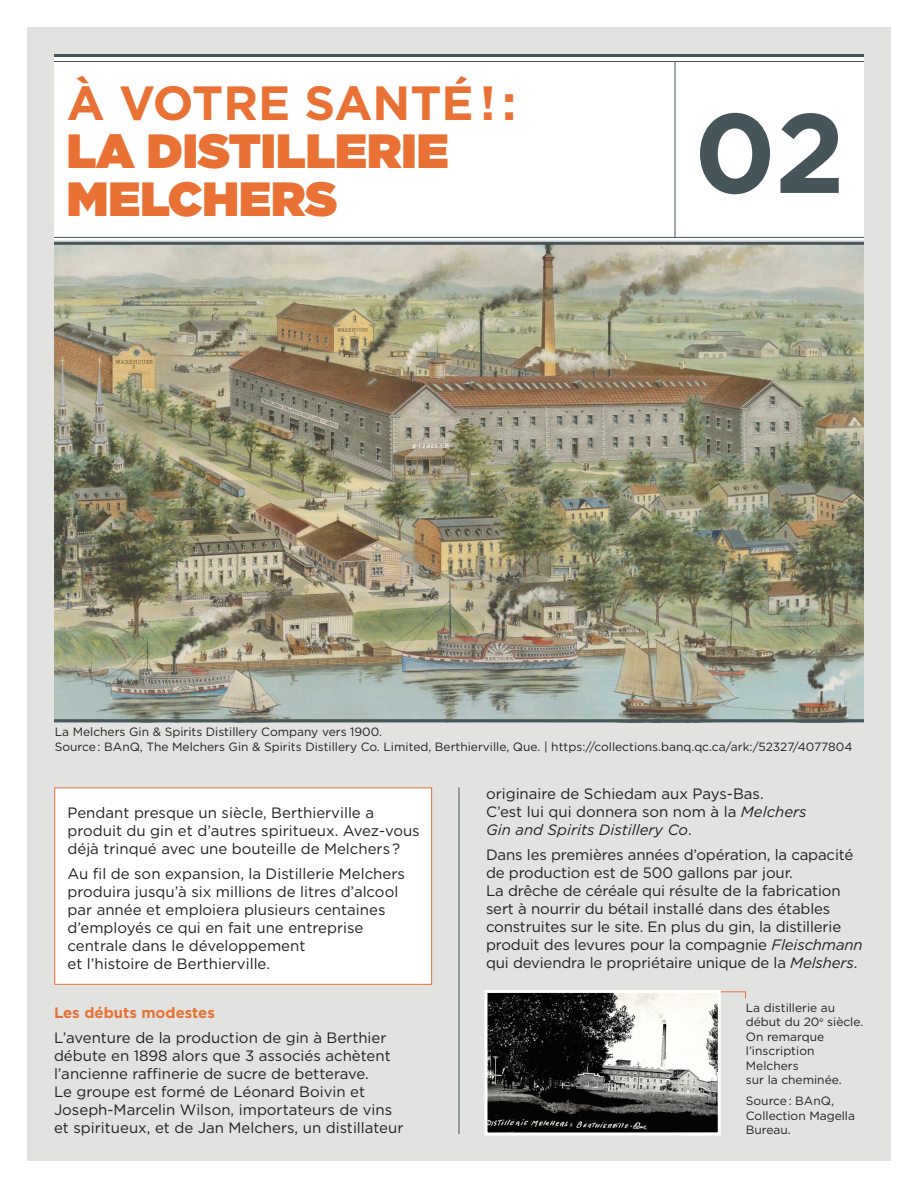
<style>
.page{position:relative;width:918px;height:1188px;background:#fff}
.page>*{position:absolute;margin:0;border:0;box-sizing:border-box;transform-origin:0 0}
.t1{font:700 112.5px "Gotham";color:#46555a}
.t2{font:900 48px/48px "Gotham";color:#e97134}
.t3{font:15px/18px "Gotham";color:#231f20}
.t4{font:700 15px "Gotham";color:#e97134}
.t5{font:12px/14.4px "Gotham";color:#231f20}
.s1{font-weight:700}
.s2{font-style:italic}
</style>
<div class="page">
<div style="left:27px;top:27px;width:864px;height:1134px;background:#e2e2e1"></div>
<div style="left:54px;top:54px;width:810px;height:186px;background:#fff"></div>
<div style="left:54px;top:788px;width:378px;height:197px;background:#fff;border:1px solid #e97134"></div>
<img style="left:54px;top:245px;width:810px;height:478px">
<hr style="left:54px;top:719px;width:810px;height:3px;background:#46555a">
<hr style="left:459px;top:788px;width:1px;height:346px;background:#46555a">
<hr style="left:54px;top:54px;width:810px;height:3px;background:#46555a">
<hr style="left:54px;top:61px;width:810px;height:1px;background:#46555a">
<hr style="left:54px;top:237px;width:810px;height:1px;background:#46555a">
<hr style="left:54px;top:242px;width:810px;height:3px;background:#46555a">
<hr style="left:675px;top:62px;width:1px;height:175px;background:#46555a">
<svg style="left:721px;top:991px;width:25px;height:7px"></svg>
<img style="left:488px;top:994px;width:229px;height:138px">
<div style="left:484px;top:990px;width:237px;height:146px;border:3px solid #fff"></div>
<p class="t2" style="left:67px;top:78px;width:451px"><span class="s1">À VOTRE SANTÉ ! :<br></span>LA DISTILLERIE<br>MELCHERS</p>
<p class="t1" style="left:694px;top:79px;width:153px">02</p>
<p class="t5" style="left:55px;top:725px;width:799px">La Melchers Gin &amp; Spirits Distillery Company vers 1900.<br>Source : BAnQ, The Melchers Gin &amp; Spirits Distillery Co. Limited, Berthierville, Que. | https://collections.banq.qc.ca/ark:/52327/4077804</p>
<p class="t3" style="left:68px;top:804px;width:354px">Pendant presque un siècle, Berthierville a produit du gin et d’autres spiritueux. Avez-vous déjà trinqué avec une bouteille de Melchers ?</p>
<p class="t3" style="left:68px;top:864px;width:339px">Au fil de son expansion, la Distillerie Melchers produira jusqu’à six millions de litres d’alcool par année et emploiera plusieurs centaines d’employés ce qui en fait une entreprise centrale dans le développement<br>et l’histoire de Berthierville.</p>
<p class="t4" style="left:54px;top:1003px;width:163px">Les débuts modestes</p>
<p class="t3" style="left:54px;top:1029px;width:351px">L’aventure de la production de gin à Berthier débute en 1898 alors que 3 associés achètent l’ancienne raffinerie de sucre de betterave.<br>Le groupe est formé de Léonard Boivin et Joseph-Marcelin Wilson, importateurs de vins et spiritueux, et de Jan Melchers, un distillateur</p>
<p class="t3" style="left:486px;top:785px;width:322px">originaire de Schiedam aux Pays-Bas.<br>C’est lui qui donnera son nom à la <span class="s2">Melchers<br>Gin and Spirits Distillery Co</span>.</p>
<p class="t3" style="left:486px;top:846px;width:378px">Dans les premières années d’opération, la capacité de production est de 500 gallons par jour.<br>La drêche de céréale qui résulte de la fabrication sert à nourrir du bétail installé dans des étables construites sur le site. En plus du gin, la distillerie produit des levures pour la compagnie <span class="s2">Fleischmann </span>qui deviendra le propriétaire unique de la <span class="s2">Melshers</span>.</p>
<p class="t5" style="left:746px;top:1000px;width:119px">La distillerie au début du 20<sup>e</sup> siècle.<br>On remarque l’inscription<br>Melchers<br>sur la cheminée.</p>
<p class="t5" style="left:746px;top:1093px;width:111px">Source : BAnQ,<br>Collection Magella<br>Bureau.</p>
</div>
